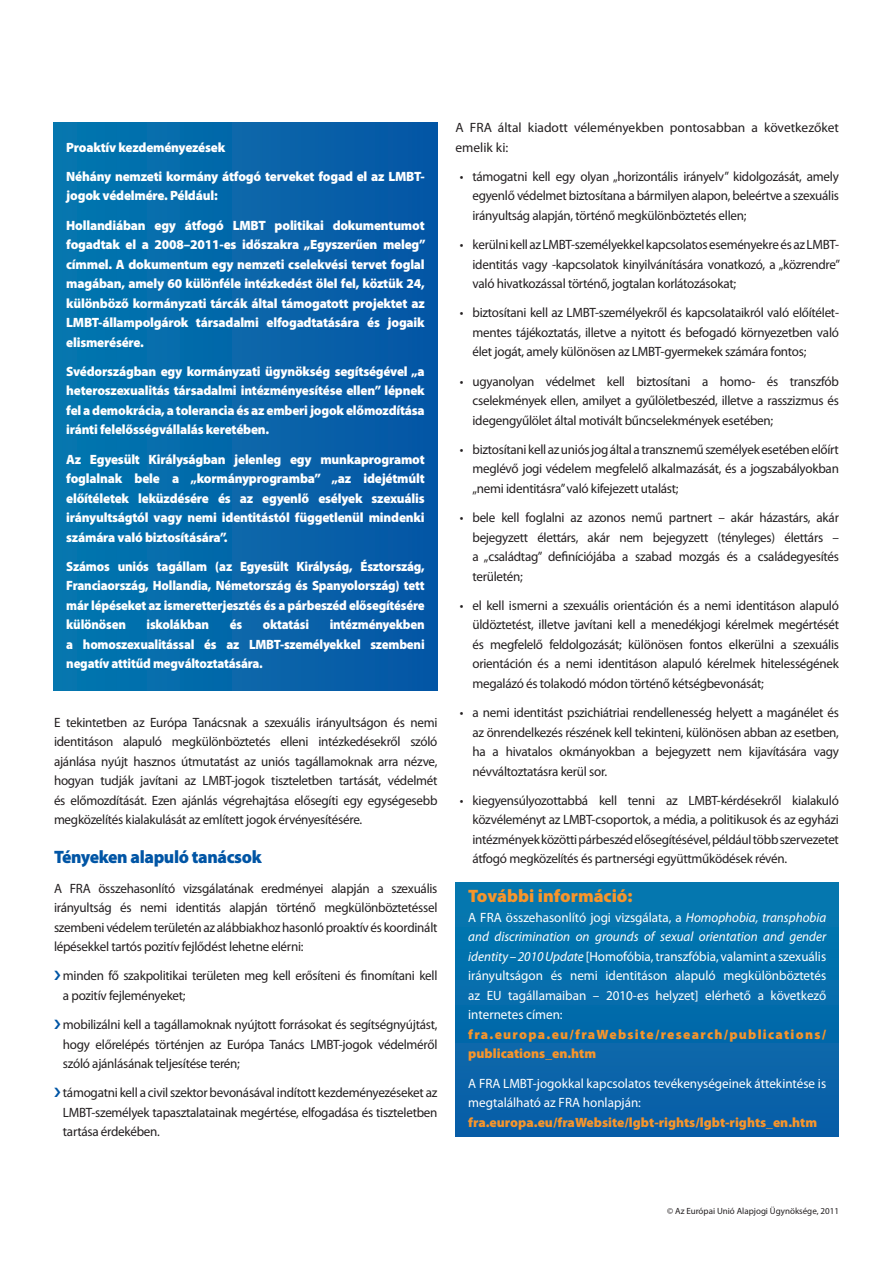
<style>
.page{position:relative;width:893px;height:1263px;background:#fff}
.page>*{position:absolute;margin:0;border:0;box-sizing:border-box;transform-origin:0 0}
.sous-titre{font:900 18px "Myriad Pro";letter-spacing:-.02em;color:#0155a5}
.sous-titre-2{font:900 18px "Myriad Pro";color:#f7952b}
.bullet{font:13.5px/19.5px "Myriad Pro";letter-spacing:-.02em;color:#231f20;text-align:justify}
.body{font:13.5px/19.5px "Myriad Pro";letter-spacing:-.02em;color:#231f20;text-align:justify}
.body-2{font:900 13.5px/19.5px "Myriad Pro";letter-spacing:-.015em;color:#fff;text-align:justify}
.body-3{font:13.5px/19.5px "Myriad Pro";color:#fff;text-align:justify}
.body-4{font:900 13.5px/19.5px "Myriad Pro";letter-spacing:-.015em;color:#fff;text-align:justify;scale:.94 1}
.body-5{font:900 13.5px/19.5px "Myriad Pro";letter-spacing:.095em;color:#f7952b}
.body-6{font:13.5px/19.5px "Myriad Pro";color:#231f20}
.body-7{font:900 13.5px "Myriad Pro";color:#f7952b}
.body-8{font:9px "Myriad Pro";color:#231f20}
.s1{font-style:italic}
</style>
<div class="page">
<div style="left:455px;top:883px;width:384px;height:253px;background:#066bab"></div>
<div style="left:54px;top:122px;width:383px;height:568px;background:linear-gradient(to right,#0377af,#0855a5)"></div>
<p class="body-2" style="left:66px;top:137px;width:160px">Proaktív kezdeményezések</p>
<p class="body-2" style="left:66px;top:167px;width:360px">Néhány nemzeti kormány átfogó terveket fogad el az LMBT&shy;jogok védelmére. Például:</p>
<p class="body-2" style="left:66px;top:215px;width:361px">Hollandiában egy átfogó LMBT politikai dokumentumot fogadtak el a 2008–2011-es időszakra „Egyszerűen meleg” címmel. A dokumentum egy nemzeti cselekvési tervet foglal magában, amely 60 különféle intézkedést ölel fel, köztük 24, különböző kormányzati tárcák által támogatott projektet az LMBT-állampolgárok társadalmi elfogadtatására és jogaik elismerésére.</p>
<p class="body-2" style="left:66px;top:362px;width:360px">Svédországban egy kormányzati ügynökség segítségével „a heteroszexualitás társadalmi intézményesítése ellen” lépnek fel a demokrácia, a tolerancia és az emberi jogok előmozdítása iránti felelősségvállalás keretében.</p>
<p class="body-2" style="left:66px;top:449px;width:360px">Az Egyesült Királyságban jelenleg egy munkaprogramot foglalnak bele a „kormányprogramba” „az idejétmúlt előítéletek leküzdésére és az egyenlő esélyek szexuális irányultságtól vagy nemi identitástól függetlenül mindenki számára való biztosítására”.</p>
<p class="body-4" style="left:66px;top:557px;width:383px">Számos uniós tagállam (az Egyesült Királyság, Észtország, Franciaország, Hollandia, Németország és Spanyolország) tett már lépéseket az ismeretterjesztés és a párbeszéd elősegítésére különösen</p>
<p class="body-4" style="left:66px;top:615px;width:383px;text-indent:264px">intézményekben a homoszexualitással és az LMBT-személyekkel szembeni negatív attitűd megváltoztatására.</p>
<p class="body-4" style="left:147px;top:615px;width:68px">iskolákban</p>
<p class="body-4" style="left:230px;top:615px;width:15px">és</p>
<p class="body-4" style="left:263px;top:615px;width:51px">oktatási</p>
<p class="body" style="left:54px;top:712px;width:385px">E tekintetben az Európa Tanácsnak a szexuális irányultságon és nemi identitáson alapuló megkülönböztetés elleni intézkedésekről szóló ajánlása nyújt hasznos útmutatást az uniós tagállamoknak arra nézve, hogyan tudják javítani az LMBT-jogok tiszteletben tartását, védelmét és előmozdítását. Ezen ajánlás végrehajtása elősegíti egy egységesebb megközelítés kialakulását az említett jogok érvényesítésére.</p>
<p class="sous-titre" style="left:54px;top:847px;width:209px">Tényeken alapuló tanácsok</p>
<p class="body" style="left:54px;top:878px;width:385px">A FRA összehasonlító vizsgálatának eredményei alapján a szexuális irányultság és nemi identitás alapján történő megkülönböztetéssel szembeni védelem területén az alábbiakhoz hasonló proaktív és koordinált lépésekkel tartós pozitív fejlődést lehetne elérni:</p>
<p class="body" style="left:63px;top:966px;width:376px">minden fő szakpolitikai területen meg kell erősíteni és finomítani kell a pozitív fejleményeket;</p>
<p class="body" style="left:63px;top:1015px;width:376px">mobilizálni kell a tagállamoknak nyújtott forrásokat és segítségnyújtást, hogy előrelépés történjen az Európa Tanács LMBT-jogok védelméről szóló ajánlásának teljesítése terén;</p>
<p class="body" style="left:63px;top:1083px;width:376px">támogatni kell a civil szektor bevonásával indított kezdeményezéseket az LMBT-személyek tapasztalatainak megértése, elfogadása és tiszteletben tartása érdekében.</p>
<p class="body-6" style="left:455px;top:118px;width:385px">A FRA által kiadott véleményekben pontosabban a következőket emelik ki:</p>
<p class="bullet" style="left:472px;top:166px;width:368px;text-indent:-13px">• támogatni kell egy olyan „horizontális irányelv” kidolgozását, amely egyenlő védelmet biztosítana a bármilyen alapon, beleértve a szexuális irányultság alapján, történő megkülönböztetés ellen;</p>
<p class="bullet" style="left:472px;top:235px;width:369px;text-indent:-13px">• kerülni kell az LMBT-személyekkel kapcsolatos eseményekre és az LMBT&shy;identitás vagy -kapcsolatok kinyilvánítására vonatkozó, a „közrendre” való hivatkozással történő, jogtalan korlátozásokat;</p>
<p class="bullet" style="left:472px;top:303px;width:368px;text-indent:-13px">• biztosítani kell az LMBT-személyekről és kapcsolataikról való előítélet&shy;mentes tájékoztatás, illetve a nyitott és befogadó környezetben való élet jogát, amely különösen az LMBT-gyermekek számára fontos;</p>
<p class="bullet" style="left:472px;top:371px;width:368px;text-indent:-13px">• ugyanolyan védelmet kell biztosítani a homo- és transzfób cselekmények ellen, amilyet a gyűlöletbeszéd, illetve a rasszizmus és idegengyűlölet által motivált bűncselekmények esetében;</p>
<p class="bullet" style="left:472px;top:439px;width:368px;text-indent:-13px">• biztosítani kell az uniós jog által a transznemű személyek esetében előírt meglévő jogi védelem megfelelő alkalmazását, és a jogszabályokban „nemi identitásra” való kifejezett utalást;</p>
<p class="bullet" style="left:472px;top:508px;width:368px;text-indent:-13px">• bele kell foglalni az azonos nemű partnert – akár házastárs, akár bejegyzett élettárs, akár nem bejegyzett (tényleges) élettárs – a „családtag” definíciójába a szabad mozgás és a családegyesítés területén;</p>
<p class="bullet" style="left:472px;top:595px;width:368px;text-indent:-13px">• el kell ismerni a szexuális orientáción és a nemi identitáson alapuló üldöztetést, illetve javítani kell a menedékjogi kérelmek megértését és megfelelő feldolgozását; különösen fontos elkerülni a szexuális orientáción és a nemi identitáson alapuló kérelmek hitelességének megalázó és tolakodó módon történő kétségbevonását;</p>
<p class="bullet" style="left:472px;top:703px;width:368px;text-indent:-13px">• a nemi identitást pszichiátriai rendellenesség helyett a magánélet és az önrendelkezés részének kell tekinteni, különösen abban az esetben, ha a hivatalos okmányokban a bejegyzett nem kijavítására vagy névváltoztatásra kerül sor.</p>
<p class="bullet" style="left:472px;top:790px;width:368px;text-indent:-13px">• kiegyensúlyozottabbá kell tenni az LMBT-kérdésekről kialakuló közvéleményt az LMBT-csoportok, a média, a politikusok és az egyházi intézmények közötti párbeszéd elősegítésével, például több szervezetet átfogó megközelítés és partnerségi együttműködések révén.</p>
<p class="sous-titre-2" style="left:468px;top:886px;width:166px">További információ:</p>
<p class="body-3" style="left:468px;top:907px;width:359px">A FRA összehasonlító jogi vizsgálata, a <span class="s1">Homophobia, transphobia and discrimination on grounds of sexual orientation and gender identity – 2010 Update</span> [Homofóbia, transzfóbia, valamint a szexuális irányultságon és nemi identitáson alapuló megkülönböztetés az EU tagállamaiban – 2010-es helyzet] elérhető a következő internetes címen:</p>
<p class="body-5" style="left:468px;top:1025px;width:359px">fra.europa.eu/fraWebsite/research/publications/ publications_en.htm</p>
<p class="body-3" style="left:468px;top:1073px;width:359px">A FRA LMBT-jogokkal kapcsolatos tevékenységeinek áttekintése is megtalálható az FRA honlapján:</p>
<p class="body-7" style="left:468px;top:1114px;width:350px">fra.europa.eu/fraWebsite/lgbt-rights/lgbt-rights_en.htm</p>
<p class="body-8" style="left:667px;top:1206px;width:173px">© Az Európai Unió Alapjogi Ügynöksége, 2011</p>
</div>
